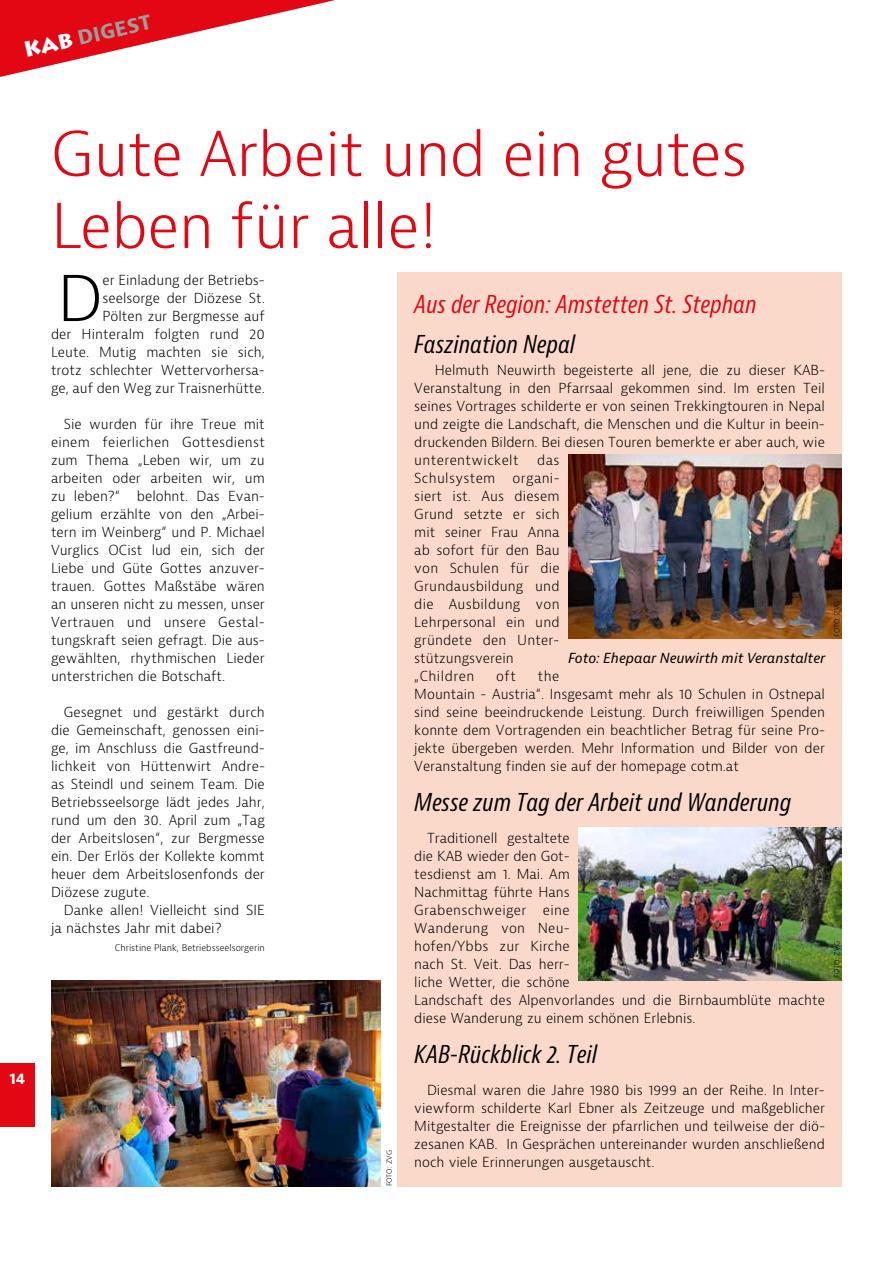
<style>
.page{position:relative;width:893px;height:1263px;background:#fff}
.page>*{position:absolute;margin:0;border:0;box-sizing:border-box;transform-origin:0 0}
.t1{font:300 61.35px "Bernina Sans";color:#000}
.t2{font:300 60px/72px "Bernina Sans";letter-spacing:-.01em;color:#e30613}
.t3{font:italic condensed 24px "Bernina Sans";color:#000}
.t4{font:italic condensed 24px "Bernina Sans";color:#e30613}
.t5{font:700 21px "Bernina Sans";color:#9d9d9c}
.t6{font:700 15px "Bernina Sans";color:#fff}
.t7{font:300 13.5px/18px "Bernina Sans";color:#000;text-align:justify}
.t8{font:italic 13.5px "Bernina Sans";color:#000}
.t9{font:300 13.5px "Bernina Sans";letter-spacing:.025em;color:#000}
.t10{font:300 9px "Bernina Sans";color:#000}
.t11{font:300 7.5px "Bernina Sans";letter-spacing:-.01em;color:#000}
.s1{font-family:"Lithograph";color:#fff}
</style>
<div class="page">
<div style="left:0;top:1063px;width:34px;height:64px;background:#e30613"></div>
<svg style="left:0;top:0;width:335px;height:77px"></svg>
<img style="left:51px;top:980px;width:329px;height:206px">
<div style="left:397px;top:272px;width:445px;height:914px;background:#fbd9ca"></div>
<img style="left:568px;top:454px;width:274px;height:184px">
<img style="left:578px;top:827px;width:264px;height:154px">
<h3 class="t5" style="left:21px;top:37px;width:132px;rotate:-13deg"><span class="s1">KAB</span> DIGEST</h3>
<p class="t6" style="left:10px;top:1068px;width:18px">14</p>
<h2 class="t2" style="left:51px;top:119px;width:698px">Gute Arbeit und ein gutes<br>Leben für alle!</h2>
<p class="t7" style="left:51px;top:271px;width:215px;text-align:right">er Einladung der Betriebs&shy;seelsorge der Diözese St.<br>Pölten zur Bergmesse auf<br>der Hinteralm folgten rund 20<br>Leute. Mutig machten sie sich, trotz schlechter Wettervorhersa&shy;ge, auf den Weg zur Traisnerhütte.</p>
<p class="t7" style="left:51px;top:415px;width:215px;text-indent:13px">Sie wurden für ihre Treue mit einem feierlichen Gottesdienst zum Thema „Leben wir, um zu arbeiten oder arbeiten wir, um zu leben?“ belohnt. Das Evan&shy;gelium erzählte von den „Arbei&shy;tern im Weinberg“ und P. Michael Vurglics OCist lud ein, sich der Liebe und Güte Gottes anzuver&shy;trauen. Gottes Maßstäbe wären an unseren nicht zu messen, unser Vertrauen und unsere Gestal&shy;tungskraft seien gefragt. Die aus&shy;gewählten, rhythmischen Lieder unterstrichen die Botschaft.</p>
<p class="t7" style="left:51px;top:703px;width:215px;text-indent:13px">Gesegnet und gestärkt durch die Gemeinschaft, genossen eini&shy;ge, im Anschluss die Gastfreund&shy;lichkeit von Hüttenwirt Andre&shy;as Steindl und seinem Team. Die Betriebsseelsorge lädt jedes Jahr, rund um den 30. April zum „Tag der Arbeitslosen“, zur Bergmesse ein. Der Erlös der Kollekte kommt heuer dem Arbeitslosenfonds der Diözese zugute.</p>
<p class="t7" style="left:51px;top:901px;width:215px;text-indent:13px">Danke allen! Vielleicht sind SIE ja nächstes Jahr mit dabei?</p>
<p class="t10" style="left:115px;top:942px;width:151px">Christine Plank, Betriebsseelsorgerin</p>
<h1 class="t1" style="left:57px;top:258px;width:47px">D</h1>
<p class="t11" style="left:384px;top:1186px;width:38px;rotate:-90deg">FOTO: ZVG</p>
<h3 class="t4" style="left:414px;top:290px;width:344px">Aus der Region: Amstetten St. Stephan</h3>
<h3 class="t3" style="left:414px;top:330px;width:162px">Faszination Nepal</h3>
<p class="t7" style="left:414px;top:361px;width:412px;text-indent:21px">Helmuth Neuwirth begeisterte all jene, die zu dieser KAB-Veranstaltung in den Pfarrsaal gekommen sind. Im ersten Teil seines Vortrages schilderte er von seinen Trekkingtouren in Nepal und zeigte die Landschaft, die Menschen und die Kultur in beein&shy;druckenden Bildern. Bei diesen Touren bemerkte er aber auch, wie unterentwickelt</p>
<p class="t7" style="left:537px;top:451px;width:24px">das</p>
<p class="t9" style="left:414px;top:469px;width:83px">Schulsystem</p>
<p class="t7" style="left:414px;top:469px;width:147px;text-align:left;text-indent:98px">organi&shy;siert ist. Aus diesem<br>Grund setzte er sich mit seiner Frau Anna ab sofort für den Bau von Schulen für die<br>Grundausbildung und die Ausbildung von<br>Lehrpersonal ein und gründete den Unter&shy;stützungsverein „Children</p>
<p class="t8" style="left:568px;top:649px;width:259px">Foto: Ehepaar Neuwirth mit Veranstalter</p>
<p class="t7" style="left:414px;top:667px;width:412px;text-align:left;text-indent:124px">the<br>Mountain - Austria“. Insgesamt mehr als 10 Schulen in Ostnepal sind seine beeindruckende Leistung. Durch freiwilligen Spenden konnte dem Vortragenden ein beachtlicher Betrag für seine Pro&shy;jekte übergeben werden. Mehr Information und Bilder von der Veranstaltung finden sie auf der homepage cotm.at</p>
<h3 class="t3" style="left:414px;top:788px;width:378px">Messe zum Tag der Arbeit und Wanderung</h3>
<p class="t7" style="left:414px;top:829px;width:412px;text-align:left;text-indent:13px">Traditionell gestaltete<br>die KAB wieder den Got-<br>tesdienst am 1. Mai. Am<br>Nachmittag führte Hans<br>Grabenschweiger eine<br>Wanderung von Neu-<br>hofen/Ybbs zur Kirche<br>nach St. Veit. Das herr-<br>liche Wetter, die schöne<br>Landschaft des Alpenvorlandes und die Birnbaumblüte machte diese Wanderung zu einem schönen Erlebnis.</p>
<h3 class="t3" style="left:414px;top:1040px;width:184px">KAB-Rückblick 2. Teil</h3>
<p class="t7" style="left:414px;top:1081px;width:412px;text-indent:13px">Diesmal waren die Jahre 1980 bis 1999 an der Reihe. In Inter&shy;viewform schilderte Karl Ebner als Zeitzeuge und maßgeblicher Mitgestalter die Ereignisse der pfarrlichen und teilweise der diö&shy;zesanen KAB. In Gesprächen untereinander wurden anschließend noch viele Erinnerungen ausgetauscht.</p>
<p class="t7" style="left:496px;top:667px;width:21px">oft</p>
<p class="t11" style="left:832px;top:637px;width:38px;rotate:-90deg">FOTO: ZVG</p>
<p class="t11" style="left:832px;top:978px;width:38px;rotate:-90deg">FOTO: ZVG</p>
</div>
